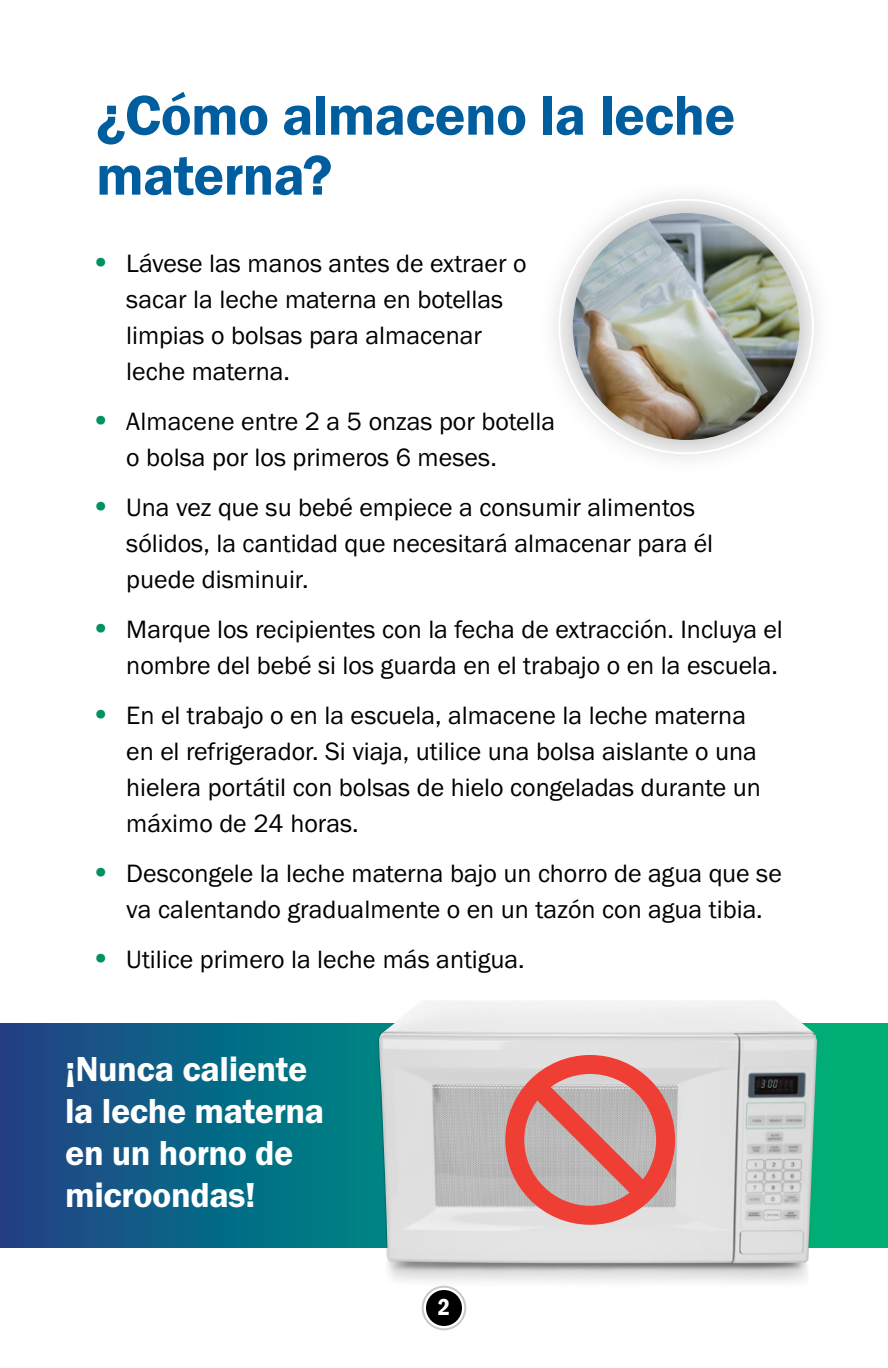
<style>
.page{position:relative;width:888px;height:1368px;background:#fff}
.page>*{position:absolute;margin:0;border:0;box-sizing:border-box;transform-origin:0 0}
.t1{font:58px/60px "Franklin Gothic URW Dem";letter-spacing:-.01em;color:#005e9e}
.t2{font:36px/42px "Franklin Gothic URW Dem";letter-spacing:-.01em;color:#fff}
.t3{font:26px/36px "Franklin Gothic URW Boo";color:#000}
.t4{font:24px "Franklin Gothic URW Con Dem";color:#fff}
.s1{font-family:"Franklin Gothic URW Dem";font-size:32px;color:#009361}
</style>
<div class="page">
<div style="left:537px;top:178px;width:298px;height:298px;background:#000;opacity:.35"></div>
<img style="left:573px;top:213px;width:227px;height:227px;border-radius:113px">
<svg style="left:0;top:1024px;width:888px;height:224px;background:#0a6e82"></svg>
<img style="left:372px;top:1023px;width:436px;height:291px">
<img style="left:379px;top:1001px;width:438px;height:261px">
<div style="left:505px;top:1055px;width:170px;height:170px;border:19px solid #ef3e33;border-radius:50%"></div>
<svg style="left:511px;top:1060px;width:159px;height:159px;background:#d38984"></svg>
<div style="left:426px;top:1290px;width:36px;height:36px;background:#000;border-radius:50%"></div>
<div style="left:422px;top:1286px;width:44px;height:44px;border:2px solid #c7c8ca;border-radius:50%"></div>
<h2 class="t1" style="left:96px;top:84px;width:641px">¿Cómo almaceno la leche materna?</h2>
<p class="t3" style="left:126px;top:245px;width:402px;text-indent:-36px"><span class="s1">•</span> Lávese las manos antes de extraer o sacar la leche materna en botellas limpias o bolsas para almacenar leche materna.</p>
<p class="t3" style="left:126px;top:403px;width:430px;text-indent:-36px"><span class="s1">•</span> Almacene entre 2 a 5 onzas por botella o bolsa por los primeros 6 meses.</p>
<p class="t3" style="left:126px;top:489px;width:588px;text-indent:-36px"><span class="s1">•</span> Una vez que su bebé empiece a consumir alimentos sólidos, la cantidad que necesitará almacenar para él puede disminuir.</p>
<p class="t3" style="left:90px;top:611px;width:694px;text-align:right"><span class="s1">•</span> Marque los recipientes con la fecha de extracción. Incluya el nombre del bebé si los guarda en el trabajo o en la escuela.</p>
<p class="t3" style="left:126px;top:697px;width:636px;text-indent:-36px"><span class="s1">•</span> En el trabajo o en la escuela, almacene la leche materna en el refrigerador. Si viaja, utilice una bolsa aislante o una hielera portátil con bolsas de hielo congeladas durante un máximo de 24 horas.</p>
<p class="t3" style="left:126px;top:855px;width:657px;text-indent:-36px"><span class="s1">•</span> Descongele la leche materna bajo un chorro de agua que se va calentando gradualmente o en un tazón con agua tibia.</p>
<p class="t3" style="left:90px;top:941px;width:436px"><span class="s1">•</span> Utilice primero la leche más antigua.</p>
<p class="t2" style="left:65px;top:1047px;width:261px">¡Nunca caliente la leche materna en un horno de microondas!</p>
<p class="t4" style="left:438px;top:1291px;width:14px">2</p>
</div>
